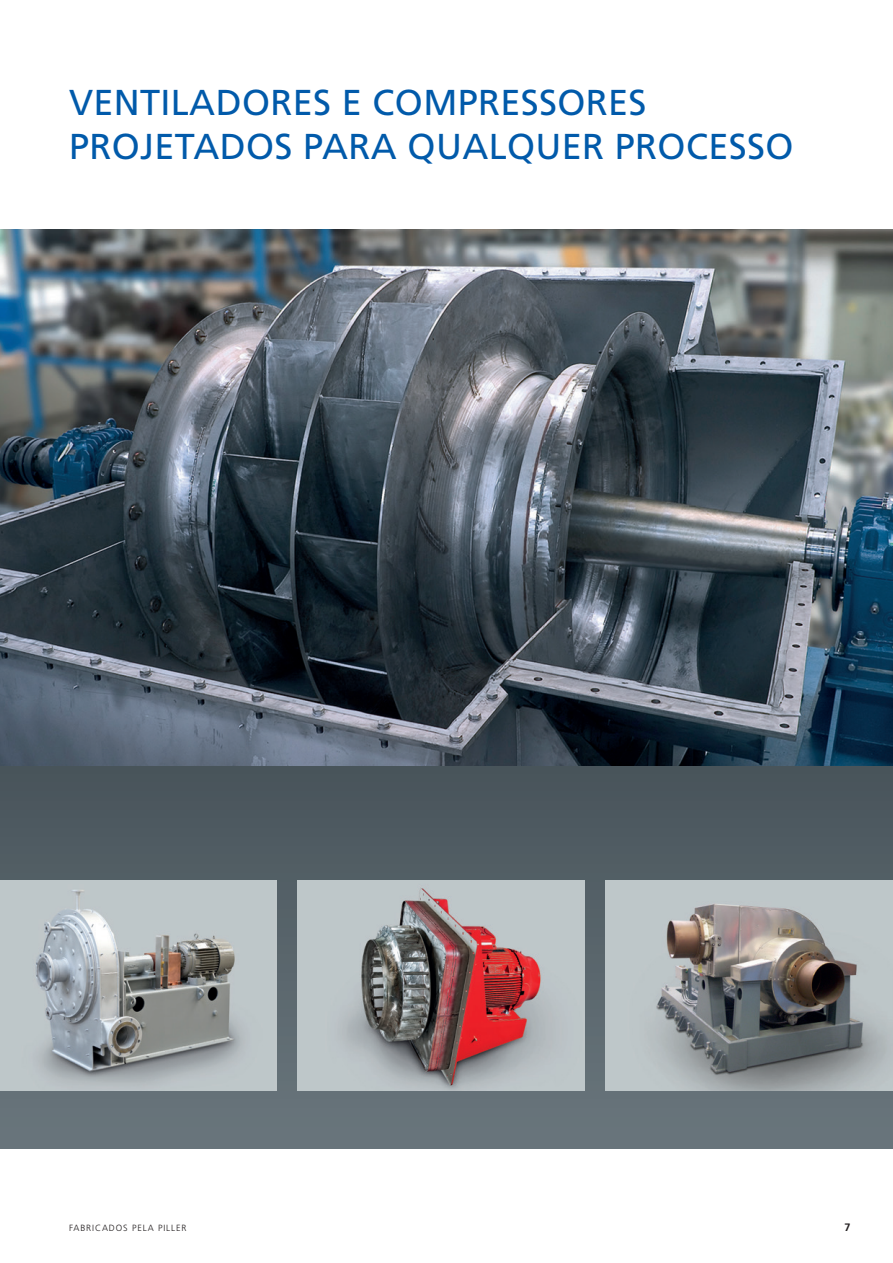
<style>
.page{position:relative;width:893px;height:1263px;background:#fff}
.page>*{position:absolute;margin:0;border:0;box-sizing:border-box;transform-origin:0 0}
.HEADLINE_BLAU{font:36px/44.7px "Frutiger";letter-spacing:.01em;color:#015aaa}
.Pagina{font:700 10.8px "Frutiger";color:#231f20}
.Kolumnentitel{font:300 9px "Frutiger";letter-spacing:.1em;color:#231f20}
</style>
<div class="page">
<div style="left:0;top:746px;width:893px;height:402px;background:linear-gradient(to bottom,#48545b,#6d7a80)"></div>
<img style="left:0;top:230px;width:893px;height:535px">
<img style="left:0;top:880px;width:276px;height:211px">
<img style="left:298px;top:880px;width:287px;height:211px">
<img style="left:606px;top:880px;width:287px;height:211px">
<p class="HEADLINE_BLAU" style="left:69px;top:80px;width:726px">VENTILADORES E COMPRESSORES<br>PROJETADOS PARA QUALQUER PROCESSO</p>
<p class="Kolumnentitel" style="left:69px;top:1223px;width:119px">FABRICADOS PELA PILLER</p>
<p class="Pagina" style="left:844px;top:1221px;width:8px">7</p>
</div>
